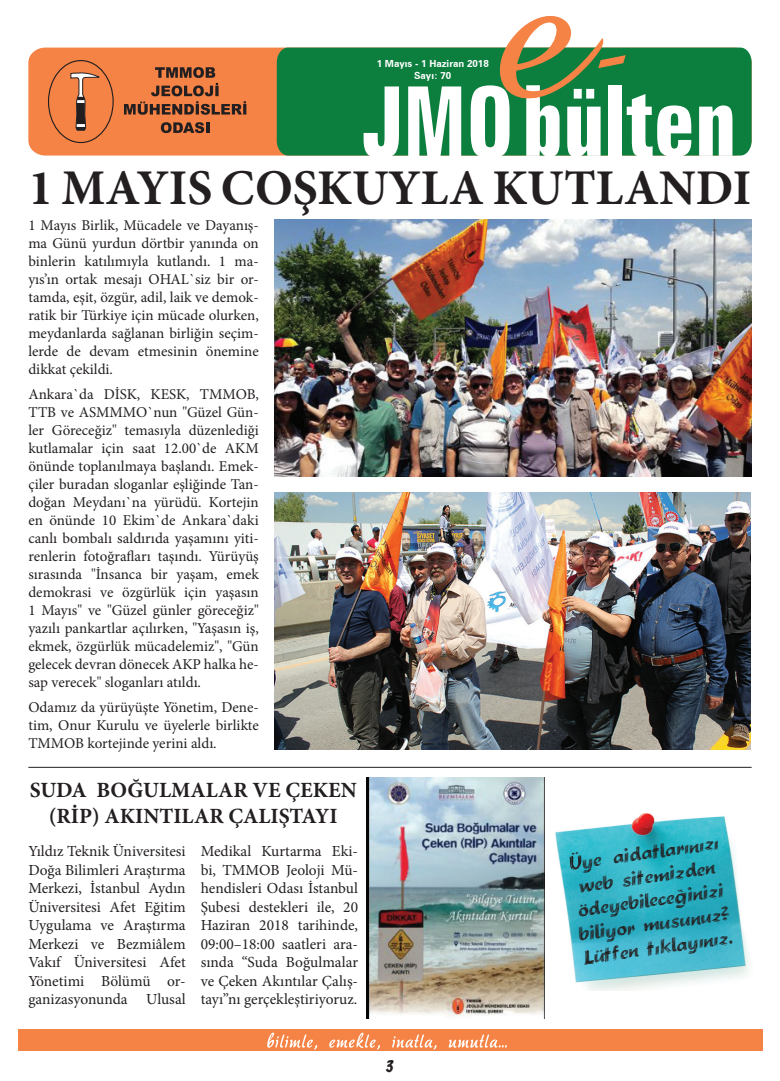
<style>
.page{position:relative;width:780px;height:1081px;background:#fff}
.page>*{position:absolute;margin:0;border:0;box-sizing:border-box;transform-origin:0 0}
.t1{font:700 50px "Minion Pro";color:#231f20}
.t2{font:700 21.75px/26.1px "Minion Pro";color:#231f20;text-align:center}
.t3{font:18.75px "Brush 738 BT Regular A";color:#231f20}
.t4{font:17.75px "Brushstroke";color:#231f20}
.t5{font:15.38px/18.5px "Minion Pro";color:#231f20;text-align:justify}
.t6{font:15px/18px "Minion Pro";color:#231f20;text-align:justify}
.t7{font:700 9.75px/11.8px "Zurich BT";color:#fff;text-align:center}
</style>
<div class="page">
<div style="left:28px;top:48px;width:249px;height:108px;background:#f58345"></div>
<div style="left:277px;top:48px;width:474px;height:108px;background:#0c7f3f"></div>
<div style="left:48px;top:61px;width:65px;height:81px;background:#f58345;border-radius:50%"></div>
<div style="left:48px;top:60px;width:66px;height:83px;border:1px solid #231f20;border-radius:50%"></div>
<svg style="left:70px;top:70px;width:31px;height:61px"></svg>
<svg style="left:161px;top:122px;width:48px;height:11px"></svg>
<svg style="left:124px;top:67px;width:122px;height:48px;background:#bb673a"></svg>
<svg style="left:699px;top:105px;width:33px;height:51px"></svg>
<svg style="left:363px;top:86px;width:36px;height:70px"></svg>
<svg style="left:408px;top:86px;width:53px;height:70px"></svg>
<svg style="left:470px;top:16px;width:221px;height:140px"></svg>
<div style="left:18px;top:1029px;width:744px;height:21px;background:#f58345"></div>
<svg style="left:267px;top:1032px;width:50px;height:17px"></svg>
<svg style="left:329px;top:1032px;width:51px;height:17px"></svg>
<svg style="left:392px;top:1034px;width:44px;height:15px"></svg>
<svg style="left:448px;top:1034px;width:58px;height:13px"></svg>
<img style="left:275px;top:493px;width:475px;height:256px">
<img style="left:274px;top:219px;width:477px;height:257px">
<hr style="left:28px;top:767px;width:723px;height:1px;background:#231f20">
<img style="left:367px;top:778px;width:177px;height:240px">
<img style="left:555px;top:813px;width:194px;height:177px">
<svg style="left:569px;top:852px;width:12px;height:18px"></svg>
<svg style="left:677px;top:889px;width:6px;height:3px"></svg>
<p class="t7" style="left:376px;top:58px;width:114px">1 Mayıs - 1 Haziran 2018<br>Sayı: 70</p>
<h1 class="t1" style="left:28px;top:152px;width:724px">1 MAYIS COŞKUYLA KUTLANDI</h1>
<p class="t6" style="left:28px;top:216px;width:232px">1 Mayıs Birlik, Mücadele ve Dayanış&shy;ma Günü yurdun dörtbir yanında on binlerin katılımıyla kutlandı. 1 ma&shy;yıs’ın ortak mesajı OHAL`siz bir or&shy;tamda, eşit, özgür, adil, laik ve demok&shy;ratik bir Türkiye için mücade olurken, meydanlarda sağlanan birliğin seçim&shy;lerde de devam etmesinin önemine dikkat çekildi.</p>
<p class="t6" style="left:28px;top:385px;width:232px">Ankara`da DİSK, KESK, TMMOB, TTB ve ASMMMO`nun "Güzel Gün&shy;ler Göreceğiz" temasıyla düzenlediği kutlamalar için saat 12.00`de AKM önünde toplanılmaya başlandı. Emek&shy;çiler buradan sloganlar eşliğinde Tan&shy;doğan Meydanı`na yürüdü. Kortejin en önünde 10 Ekim`de Ankara`daki canlı bombalı saldırıda yaşamını yiti&shy;renlerin fotoğrafları taşındı. Yürüyüş sırasında "İnsanca bir yaşam, emek demokrasi ve özgürlük için yaşasın 1 Mayıs" ve "Güzel günler göreceğiz" yazılı pankartlar açılırken, "Yaşasın iş, ekmek, özgürlük mücadelemiz", "Gün gelecek devran dönecek AKP halka he&shy;sap verecek" sloganları atıldı.</p>
<p class="t6" style="left:28px;top:698px;width:232px">Odamız da yürüyüşte Yönetim, Dene&shy;tim, Onur Kurulu ve üyelerle birlikte TMMOB kortejinde yerini aldı.</p>
<h2 class="t2" style="left:30px;top:776px;width:328px">SUDA BOĞULMALAR VE ÇEKEN (RİP) AKINTILAR ÇALIŞTAYI</h2>
<p class="t5" style="left:28px;top:842px;width:159px">Yıldız Teknik Üniversitesi Doğa Bilimleri Araştırma Merkezi, İstanbul Aydın Üniversitesi Afet Eğitim Uygulama ve Araştırma Merkezi ve Bezmiâlem Vakıf Üniversitesi Afet Yönetimi Bölümü or&shy;ganizasyonunda Ulusal</p>
<p class="t5" style="left:201px;top:842px;width:159px">Medikal Kurtarma Eki&shy;bi, TMMOB Jeoloji Mü&shy;hendisleri Odası İstanbul Şubesi destekleri ile, 20<br>Haziran 2018 tarihinde, 09:00–18:00 saatleri ara&shy;sında “Suda Boğulmalar ve Çeken Akıntılar Çalış&shy;tayı”nı gerçekleştiriyoruz.</p>
<p class="t4" style="left:580px;top:849px;width:140px;rotate:-8deg">ye aidatlarınızı</p>
<p class="t4" style="left:578px;top:873px;width:138px;rotate:-8deg">web sitemizden</p>
<p class="t4" style="left:576px;top:897px;width:148px;rotate:-8deg">ödeyebileceginizi</p>
<p class="t4" style="left:577px;top:921px;width:154px;rotate:-8deg">biliyor musunuz?</p>
<p class="t4" style="left:581px;top:945px;width:152px;rotate:-8deg">Lütfen tıklayınız.</p>
<p class="t3" style="left:385px;top:1054px;width:10px">3</p>
</div>
